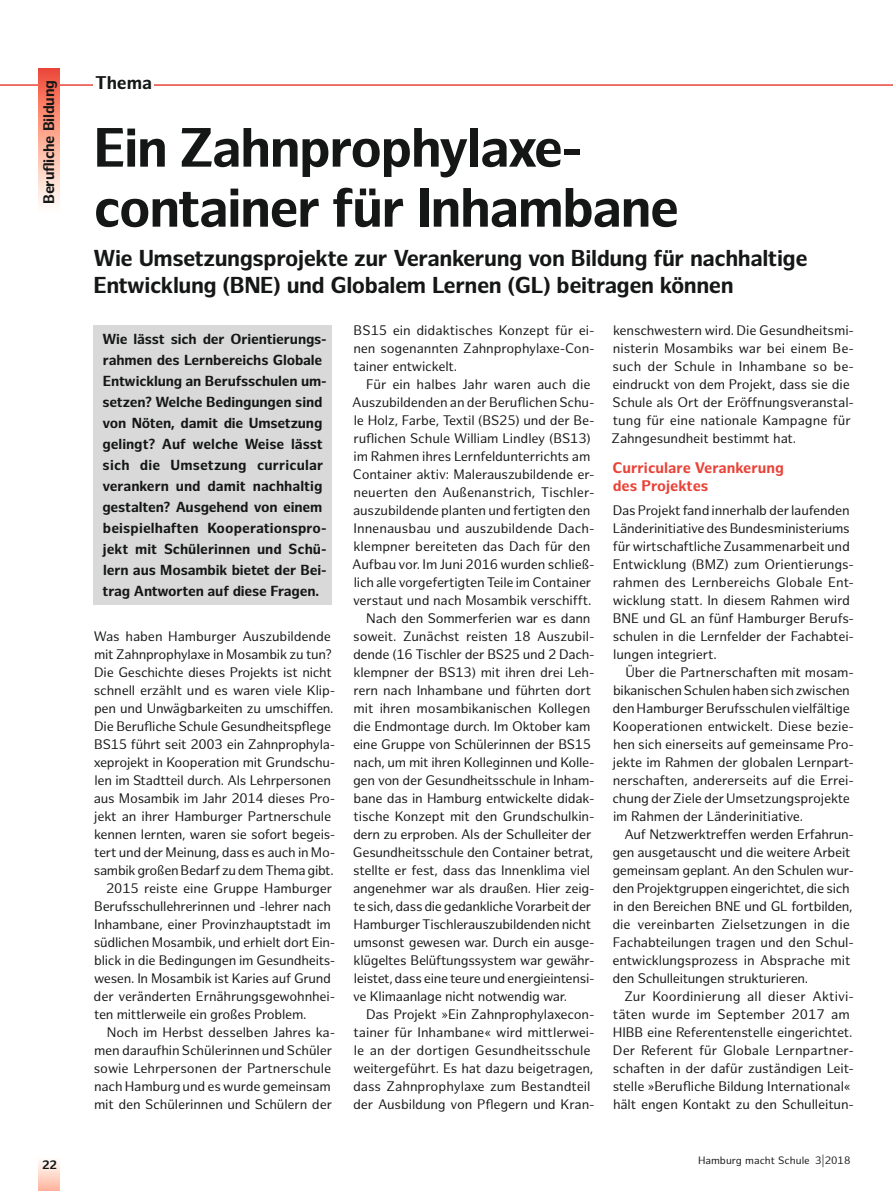
<style>
.page{position:relative;width:893px;height:1191px;background:#fff}
.page>*{position:absolute;margin:0;border:0;box-sizing:border-box;transform-origin:0 0}
.t1{font:700 54px/60px "Hamburg Sans";letter-spacing:-.03em;color:#151616}
.t2{font:700 22.5px/27px "Hamburg Sans";letter-spacing:-.02em;color:#151616}
.t3{font:700 18px "Hamburg Sans";color:#151616}
.t4{font:700 15px/18px "Hamburg Sans";color:#e94338}
.t5{font:700 15px "Hamburg Sans";letter-spacing:-.02em;color:#151616}
.t6{font:700 14.25px/21px "Hamburg Sans";letter-spacing:-.01em;color:#151616}
.t7{font:13.5px/18px "Hamburg Sans";letter-spacing:-.015em;color:#151616}
.t8{font:13.5px "Hamburg Sans";letter-spacing:.005em;color:#151616}
.t9{font:700 12px "Hamburg Sans";color:#151616}
.t10{font:10.5px "Hamburg Sans";color:#151616}
</style>
<div class="page">
<div style="left:38px;top:1157px;width:22px;height:34px;background:linear-gradient(to bottom,#fff,#ffb79f)"></div>
<hr style="left:0;top:84px;width:893px;height:2px;background:#e94338">
<div style="left:38px;top:68px;width:22px;height:145px;background:linear-gradient(to bottom,#f54e34,#fff)"></div>
<div style="left:94px;top:77px;width:60px;height:25px;background:#fff"></div>
<div style="left:94px;top:325px;width:238px;height:280px;background:#d9d9da"></div>
<p class="t5" style="left:40px;top:204px;width:125px;rotate:-90deg">Berufliche Bildung</p>
<p class="t9" style="left:42px;top:1158px;width:17px">22</p>
<h3 class="t3" style="left:95px;top:73px;width:59px">Thema</h3>
<h1 class="t1" style="left:94px;top:119px;width:587px">Ein Zahnprophylaxe&shy;container für Inhambane</h1>
<h2 class="t2" style="left:94px;top:246px;width:716px">Wie Umsetzungsprojekte zur Verankerung von Bildung für nachhaltige<br>Entwicklung (BNE) und Globalem Lernen (GL) beitragen können</h2>
<p class="t6" style="left:102px;top:329px;width:226px">Wie lässt sich der Orientierungs&shy;rahmen des Lernbereichs Globale<br>Entwicklung an Berufsschulen um&shy;setzen? Welche Bedingungen sind von Nöten, damit die Umsetzung gelingt? Auf welche Weise lässt sich die Umsetzung curricular verankern und damit nachhaltig gestalten? Ausgehend von einem beispielhaften Kooperationspro&shy;jekt mit Schülerinnen und Schü&shy;lern aus Mosambik bietet der Bei&shy;trag Antworten auf diese Fragen.</p>
<p class="t7" style="left:94px;top:628px;width:239px">Was haben Hamburger Auszubildende</p>
<p class="t7" style="left:94px;top:646px;width:239px">mit Zahnprophylaxe in Mosambik zu tun?</p>
<p class="t7" style="left:94px;top:664px;width:239px">Die Geschichte dieses Projekts ist nicht</p>
<p class="t7" style="left:94px;top:682px;width:243px">schnell erzählt und es waren viele Klip-</p>
<p class="t7" style="left:94px;top:700px;width:241px">pen und Unwägbarkeiten zu umschiffen.</p>
<p class="t7" style="left:94px;top:718px;width:238px">Die Berufliche Schule Gesundheitspflege</p>
<p class="t7" style="left:94px;top:736px;width:243px">BS15 führt seit 2003 ein Zahnprophyla-</p>
<p class="t7" style="left:94px;top:754px;width:243px">xeprojekt in Kooperation mit Grundschu-</p>
<p class="t7" style="left:94px;top:772px;width:238px">len im Stadtteil durch. Als Lehrpersonen</p>
<p class="t7" style="left:94px;top:790px;width:243px">aus Mosambik im Jahr 2014 dieses Pro-</p>
<p class="t7" style="left:94px;top:808px;width:239px">jekt an ihrer Hamburger Partnerschule</p>
<p class="t7" style="left:94px;top:826px;width:243px">kennen lernten, waren sie sofort begeis-</p>
<p class="t7" style="left:94px;top:844px;width:243px">tert und der Meinung, dass es auch in Mo-</p>
<p class="t7" style="left:94px;top:862px;width:241px">sambik großen Bedarf zu dem Thema gibt.</p>
<p class="t7" style="left:106px;top:880px;width:228px">2015 reiste eine Gruppe Hamburger</p>
<p class="t7" style="left:94px;top:898px;width:238px">Berufsschullehrerinnen und -lehrer nach</p>
<p class="t7" style="left:94px;top:916px;width:238px">Inhambane, einer Provinzhauptstadt im</p>
<p class="t7" style="left:94px;top:934px;width:243px">südlichen Mosambik, und erhielt dort Ein-</p>
<p class="t7" style="left:94px;top:952px;width:243px">blick in die Bedingungen im Gesundheits-</p>
<p class="t7" style="left:94px;top:970px;width:239px">wesen. In Mosambik ist Karies auf Grund</p>
<p class="t7" style="left:94px;top:988px;width:243px">der veränderten Ernährungsgewohnhei-</p>
<p class="t7" style="left:94px;top:1006px;width:214px">ten mittlerweile ein großes Problem.</p>
<p class="t7" style="left:107px;top:1024px;width:230px">Noch im Herbst desselben Jahres ka-</p>
<p class="t7" style="left:94px;top:1042px;width:240px">men daraufhin Schülerinnen und Schüler</p>
<p class="t7" style="left:94px;top:1060px;width:239px">sowie Lehrpersonen der Partnerschule</p>
<p class="t7" style="left:94px;top:1078px;width:238px">nach Hamburg und es wurde gemeinsam</p>
<p class="t7" style="left:94px;top:1096px;width:240px">mit den Schülerinnen und Schülern der</p>
<p class="t7" style="left:353px;top:322px;width:243px;text-align:justify">BS15 ein didaktisches Konzept für ei&shy;nen sogenannten Zahnprophylaxe-Con&shy;tainer entwickelt.</p>
<p class="t8" style="left:366px;top:376px;width:226px">Für ein halbes Jahr waren auch die</p>
<p class="t7" style="left:352px;top:394px;width:244px">Auszubildenden an der Beruflichen Schu-</p>
<p class="t7" style="left:354px;top:412px;width:242px">le Holz, Farbe, Textil (BS25) und der Be-</p>
<p class="t7" style="left:353px;top:430px;width:239px">ruflichen Schule William Lindley (BS13)</p>
<p class="t7" style="left:354px;top:448px;width:238px">im Rahmen ihres Lernfeldunterrichts am</p>
<p class="t7" style="left:353px;top:466px;width:243px">Container aktiv: Malerauszubildende er-</p>
<p class="t7" style="left:353px;top:484px;width:243px">neuerten den Außenanstrich, Tischler-</p>
<p class="t7" style="left:353px;top:502px;width:239px">auszubildende planten und fertigten den</p>
<p class="t7" style="left:354px;top:520px;width:243px">Innenausbau und auszubildende Dach-</p>
<p class="t7" style="left:354px;top:538px;width:238px">klempner bereiteten das Dach für den</p>
<p class="t7" style="left:352px;top:556px;width:244px">Aufbau vor. Im Juni 2016 wurden schließ-</p>
<p class="t7" style="left:354px;top:574px;width:239px">lich alle vorgefertigten Teile im Container</p>
<p class="t7" style="left:353px;top:592px;width:240px">verstaut und nach Mosambik verschifft.</p>
<p class="t7" style="left:366px;top:610px;width:226px">Nach den Sommerferien war es dann</p>
<p class="t7" style="left:353px;top:628px;width:243px">soweit. Zunächst reisten 18 Auszubil-</p>
<p class="t7" style="left:353px;top:646px;width:243px">dende (16 Tischler der BS25 und 2 Dach-</p>
<p class="t7" style="left:354px;top:664px;width:242px">klempner der BS13) mit ihren drei Leh-</p>
<p class="t7" style="left:353px;top:682px;width:239px">rern nach Inhambane und führten dort</p>
<p class="t7" style="left:353px;top:700px;width:238px">mit ihren mosambikanischen Kollegen</p>
<p class="t7" style="left:353px;top:718px;width:239px">die Endmontage durch. Im Oktober kam</p>
<p class="t7" style="left:353px;top:736px;width:240px">eine Gruppe von Schülerinnen der BS15</p>
<p class="t7" style="left:353px;top:754px;width:243px">nach, um mit ihren Kolleginnen und Kolle-</p>
<p class="t7" style="left:353px;top:772px;width:243px">gen von der Gesundheitsschule in Inham-</p>
<p class="t7" style="left:354px;top:790px;width:243px">bane das in Hamburg entwickelte didak-</p>
<p class="t7" style="left:353px;top:808px;width:243px">tische Konzept mit den Grundschulkin-</p>
<p class="t7" style="left:353px;top:826px;width:240px">dern zu erproben. Als der Schulleiter der</p>
<p class="t7" style="left:353px;top:844px;width:242px">Gesundheitsschule den Container betrat,</p>
<p class="t7" style="left:353px;top:862px;width:239px">stellte er fest, dass das Innenklima viel</p>
<p class="t7" style="left:353px;top:880px;width:243px">angenehmer war als draußen. Hier zeig-</p>
<p class="t7" style="left:353px;top:898px;width:239px">te sich, dass die gedankliche Vorarbeit der</p>
<p class="t7" style="left:354px;top:916px;width:239px">Hamburger Tischlerauszubildenden nicht</p>
<p class="t7" style="left:353px;top:934px;width:243px">umsonst gewesen war. Durch ein ausge-</p>
<p class="t7" style="left:354px;top:952px;width:243px">klügeltes Belüftungssystem war gewähr-</p>
<p class="t7" style="left:354px;top:970px;width:242px">leistet, dass eine teure und energieintensi-</p>
<p class="t7" style="left:353px;top:988px;width:215px">ve Klimaanlage nicht notwendig war.</p>
<p class="t7" style="left:366px;top:1006px;width:230px">Das Projekt »Ein Zahnprophylaxecon-</p>
<p class="t7" style="left:353px;top:1024px;width:243px">tainer für Inhambane« wird mittlerwei-</p>
<p class="t7" style="left:354px;top:1042px;width:238px">le an der dortigen Gesundheitsschule</p>
<p class="t7" style="left:353px;top:1060px;width:241px">weitergeführt. Es hat dazu beigetragen,</p>
<p class="t7" style="left:353px;top:1078px;width:239px">dass Zahnprophylaxe zum Bestandteil</p>
<p class="t7" style="left:353px;top:1096px;width:243px">der Ausbildung von Pflegern und Kran-</p>
<p class="t7" style="left:612px;top:322px;width:244px">kenschwestern wird. Die Gesundheitsmi&shy;nisterin Mosambiks war bei einem Be&shy;such der Schule in Inhambane so be&shy;eindruckt von dem Projekt, dass sie die Schule als Ort der Eröffnungsveranstal&shy;tung für eine nationale Kampagne für Zahngesundheit bestimmt hat.</p>
<p class="t4" style="left:612px;top:459px;width:173px">Curriculare Verankerung des Projektes</p>
<p class="t7" style="left:613px;top:502px;width:243px">Das Projekt fand innerhalb der laufenden Länderinitiative des Bundesministeriums für wirtschaftliche Zusammenarbeit und Entwicklung (BMZ) zum Orientierungs&shy;rahmen des Lernbereichs Globale Ent&shy;wicklung statt. In diesem Rahmen wird BNE und GL an fünf Hamburger Berufs&shy;schulen in die Lernfelder der Fachabtei&shy;lungen integriert.</p>
<p class="t7" style="left:612px;top:664px;width:243px;text-indent:13px">Über die Partnerschaften mit mosam&shy;bikanischen Schulen haben sich zwischen den Hamburger Berufsschulen vielfältige Kooperationen entwickelt. Diese bezie&shy;hen sich einerseits auf gemeinsame Pro&shy;jekte im Rahmen der globalen Lernpart&shy;nerschaften, andererseits auf die Errei&shy;chung der Ziele der Umsetzungsprojekte im Rahmen der Länderinitiative.</p>
<p class="t7" style="left:612px;top:826px;width:243px;text-indent:12px">Auf Netzwerktreffen werden Erfahrun&shy;gen ausgetauscht und die weitere Arbeit gemeinsam geplant. An den Schulen wur&shy;den Projektgruppen eingerichtet, die sich in den Bereichen BNE und GL fortbilden, die vereinbarten Zielsetzungen in die Fachabteilungen tragen und den Schul&shy;entwicklungsprozess in Absprache mit den Schulleitungen strukturieren.</p>
<p class="t7" style="left:613px;top:988px;width:243px;text-indent:12px">Zur Koordinierung all dieser Aktivi&shy;täten wurde im September 2017 am HIBB eine Referentenstelle eingerichtet.<br>Der Referent für Globale Lernpartner&shy;schaften in der dafür zuständigen Leit&shy;stelle »Berufliche Bildung International« hält engen Kontakt zu den Schulleitun-</p>
<p class="t10" style="left:698px;top:1154px;width:154px">Hamburg macht Schule 3|2018</p>
</div>
